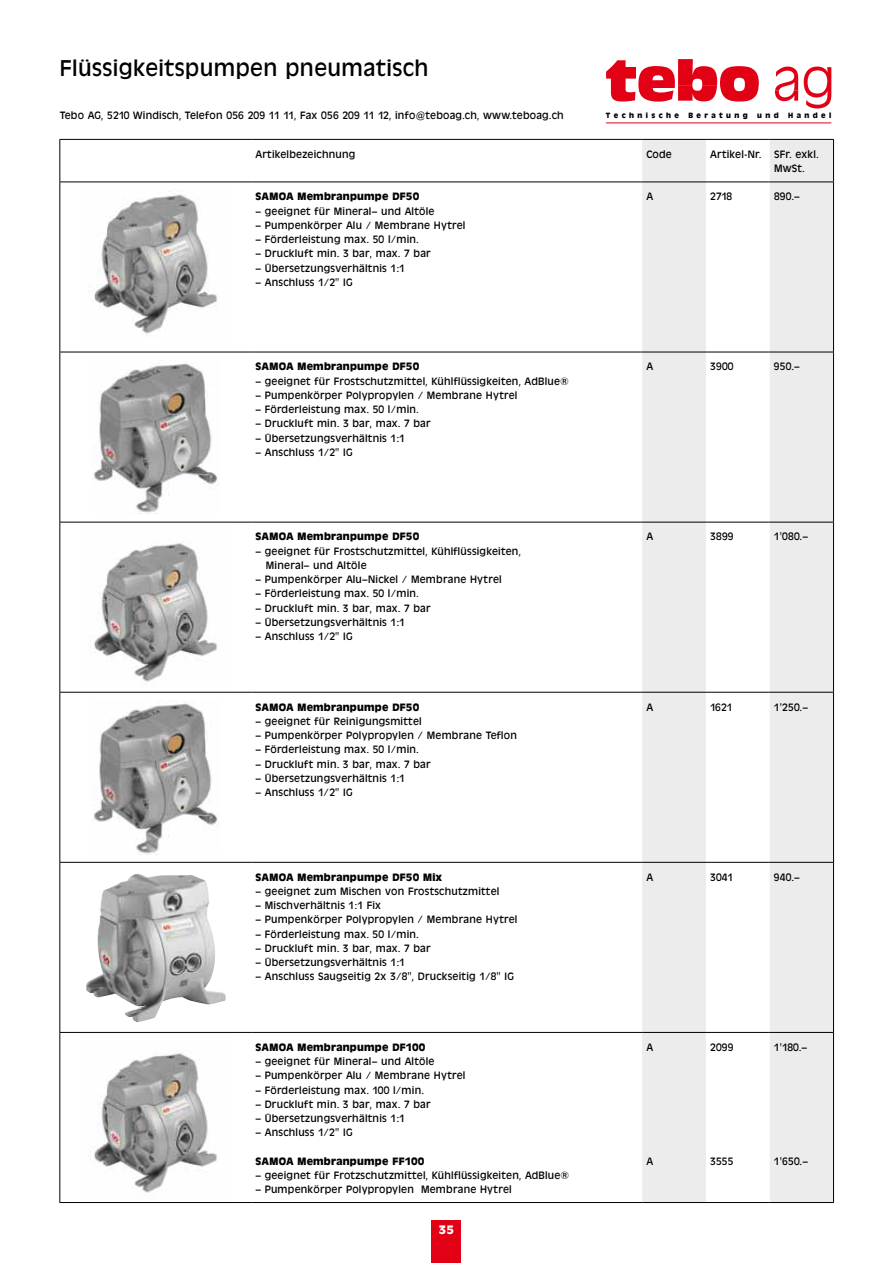
<style>
.page{position:relative;width:893px;height:1263px;background:#fff}
.page>*{position:absolute;margin:0;border:0;box-sizing:border-box;transform-origin:0 0}
.t1{font:22.5px "Antique Olive BQ";letter-spacing:.02em;color:#000}
.t2{font:700 12px "Antique Olive BQ";color:#fff}
.t3{font:10.5px/14.2px "Antique Olive BQ";letter-spacing:.02em;color:#000}
.t4{font:700 10.5px "Antique Olive BQ";letter-spacing:.02em;color:#000}
.t5{font:700 7.5px "Antique Olive BQ";letter-spacing:.455em;color:#000}
</style>
<div class="page">
<div style="left:432px;top:1220px;width:29px;height:43px;background:#e20015"></div>
<svg style="left:804px;top:67px;width:28px;height:42px"></svg>
<svg style="left:775px;top:67px;width:23px;height:34px"></svg>
<svg style="left:606px;top:59px;width:153px;height:43px"></svg>
<hr style="left:606px;top:123px;width:225px;height:1px;background:#e20015">
<img style="left:94px;top:193px;width:123px;height:141px">
<img style="left:94px;top:1053px;width:123px;height:140px">
<img style="left:86px;top:874px;width:140px;height:148px">
<img style="left:92px;top:703px;width:126px;height:151px">
<img style="left:94px;top:543px;width:123px;height:139px">
<img style="left:94px;top:363px;width:125px;height:151px">
<svg style="left:642px;top:140px;width:191px;height:1062px;fill:#ececed"></svg>
<hr style="left:60px;top:140px;width:1px;height:42px;background:#000">
<hr style="left:60px;top:182px;width:191px;height:1px;background:#000">
<hr style="left:60px;top:182px;width:1px;height:170px;background:#000">
<hr style="left:251px;top:182px;width:391px;height:1px;background:#000">
<hr style="left:642px;top:182px;width:64px;height:1px;background:#000">
<hr style="left:706px;top:182px;width:64px;height:1px;background:#000">
<hr style="left:60px;top:352px;width:1px;height:170px;background:#000">
<hr style="left:60px;top:522px;width:191px;height:1px;background:#000">
<hr style="left:60px;top:522px;width:1px;height:170px;background:#000">
<hr style="left:251px;top:522px;width:391px;height:1px;background:#000">
<hr style="left:642px;top:522px;width:64px;height:1px;background:#000">
<hr style="left:706px;top:522px;width:64px;height:1px;background:#000">
<hr style="left:60px;top:692px;width:1px;height:170px;background:#000">
<hr style="left:60px;top:863px;width:1px;height:169px;background:#000">
<hr style="left:60px;top:1033px;width:1px;height:169px;background:#000">
<hr style="left:833px;top:140px;width:1px;height:42px;background:#000">
<hr style="left:770px;top:182px;width:64px;height:1px;background:#000">
<hr style="left:833px;top:182px;width:1px;height:170px;background:#000">
<hr style="left:833px;top:352px;width:1px;height:170px;background:#000">
<hr style="left:770px;top:522px;width:64px;height:1px;background:#000">
<hr style="left:833px;top:522px;width:1px;height:170px;background:#000">
<hr style="left:833px;top:692px;width:1px;height:170px;background:#000">
<hr style="left:833px;top:863px;width:1px;height:169px;background:#000">
<hr style="left:833px;top:1033px;width:1px;height:169px;background:#000">
<hr style="left:60px;top:862px;width:191px;height:1px;background:#000">
<hr style="left:251px;top:862px;width:391px;height:1px;background:#000">
<hr style="left:642px;top:862px;width:64px;height:1px;background:#000">
<hr style="left:706px;top:862px;width:64px;height:1px;background:#000">
<hr style="left:60px;top:1032px;width:191px;height:1px;background:#000">
<hr style="left:251px;top:1032px;width:391px;height:1px;background:#000">
<hr style="left:642px;top:1032px;width:64px;height:1px;background:#000">
<hr style="left:706px;top:1032px;width:64px;height:1px;background:#000">
<hr style="left:60px;top:1202px;width:191px;height:1px;background:#000">
<hr style="left:251px;top:1202px;width:391px;height:1px;background:#000">
<hr style="left:642px;top:1202px;width:64px;height:1px;background:#000">
<hr style="left:706px;top:1202px;width:64px;height:1px;background:#000">
<hr style="left:770px;top:862px;width:64px;height:1px;background:#000">
<hr style="left:770px;top:1032px;width:64px;height:1px;background:#000">
<hr style="left:770px;top:1202px;width:64px;height:1px;background:#000">
<hr style="left:60px;top:352px;width:191px;height:1px;background:#000">
<hr style="left:251px;top:352px;width:391px;height:1px;background:#000">
<hr style="left:642px;top:352px;width:64px;height:1px;background:#000">
<hr style="left:706px;top:352px;width:64px;height:1px;background:#000">
<hr style="left:770px;top:352px;width:64px;height:1px;background:#000">
<hr style="left:60px;top:692px;width:191px;height:1px;background:#000">
<hr style="left:251px;top:692px;width:391px;height:1px;background:#000">
<hr style="left:642px;top:692px;width:64px;height:1px;background:#000">
<hr style="left:706px;top:692px;width:64px;height:1px;background:#000">
<hr style="left:770px;top:692px;width:64px;height:1px;background:#000">
<hr style="left:60px;top:139px;width:191px;height:1px;background:#000">
<hr style="left:251px;top:139px;width:391px;height:1px;background:#000">
<hr style="left:642px;top:139px;width:64px;height:1px;background:#000">
<hr style="left:706px;top:139px;width:64px;height:1px;background:#000">
<hr style="left:770px;top:139px;width:64px;height:1px;background:#000">
<h1 class="t1" style="left:60px;top:57px;width:370px">Flüssigkeitspumpen pneumatisch</h1>
<p class="t3" style="left:60px;top:109px;width:505px">Tebo AG, 5210 Windisch, Telefon 056 209 11 11, Fax 056 209 11 12, info@teboag.ch, www.teboag.ch</p>
<p class="t3" style="left:255px;top:148px;width:102px">Artikelbezeichnung</p>
<p class="t3" style="left:646px;top:148px;width:27px">Code</p>
<p class="t3" style="left:774px;top:148px;width:46px;text-indent:-64px">Artikel-Nr. SFr. exkl.<br>MwSt.</p>
<p class="t4" style="left:255px;top:191px;width:165px">SAMOA Membranpumpe DF50</p>
<p class="t3" style="left:255px;top:204px;width:181px">– geeignet für Mineral– und Altöle</p>
<p class="t3" style="left:255px;top:219px;width:212px">– Pumpenkörper Alu / Membrane Hytrel</p>
<p class="t3" style="left:255px;top:233px;width:165px">– Förderleistung max. 50 l/min.</p>
<p class="t3" style="left:255px;top:247px;width:177px">– Druckluft min. 3 bar, max. 7 bar</p>
<p class="t3" style="left:255px;top:261px;width:151px">– Übersetzungsverhältnis 1:1</p>
<p class="t3" style="left:255px;top:276px;width:99px">– Anschluss 1/2" IG</p>
<p class="t5" style="left:606px;top:112px;width:227px">Technische Beratung und Handel</p>
<p class="t3" style="left:646px;top:190px;width:8px">A</p>
<p class="t3" style="left:710px;top:190px;width:24px">2718</p>
<p class="t3" style="left:774px;top:190px;width:27px">890.–</p>
<p class="t4" style="left:255px;top:361px;width:165px">SAMOA Membranpumpe DF50</p>
<p class="t3" style="left:255px;top:374px;width:315px">– geeignet für Frostschutzmittel, Kühlflüssigkeiten, AdBlue®</p>
<p class="t3" style="left:255px;top:389px;width:264px">– Pumpenkörper Polypropylen / Membrane Hytrel</p>
<p class="t3" style="left:255px;top:403px;width:165px">– Förderleistung max. 50 l/min.</p>
<p class="t3" style="left:255px;top:417px;width:177px">– Druckluft min. 3 bar, max. 7 bar</p>
<p class="t3" style="left:255px;top:431px;width:151px">– Übersetzungsverhältnis 1:1</p>
<p class="t3" style="left:255px;top:446px;width:99px">– Anschluss 1/2" IG</p>
<p class="t4" style="left:255px;top:531px;width:165px">SAMOA Membranpumpe DF50</p>
<p class="t3" style="left:266px;top:544px;width:256px;text-indent:-10px">– geeignet für Frostschutzmittel, Kühlflüssigkeiten,<br>Mineral– und Altöle</p>
<p class="t3" style="left:255px;top:573px;width:248px">– Pumpenkörper Alu–Nickel / Membrane Hytrel</p>
<p class="t3" style="left:255px;top:587px;width:165px">– Förderleistung max. 50 l/min.</p>
<p class="t3" style="left:255px;top:601px;width:177px">– Druckluft min. 3 bar, max. 7 bar</p>
<p class="t3" style="left:255px;top:616px;width:151px">– Übersetzungsverhältnis 1:1</p>
<p class="t3" style="left:255px;top:630px;width:99px">– Anschluss 1/2" IG</p>
<p class="t4" style="left:255px;top:701px;width:165px">SAMOA Membranpumpe DF50</p>
<p class="t3" style="left:255px;top:715px;width:168px">– geeignet für Reinigungsmittel</p>
<p class="t3" style="left:255px;top:729px;width:263px">– Pumpenkörper Polypropylen / Membrane Teflon</p>
<p class="t3" style="left:255px;top:743px;width:165px">– Förderleistung max. 50 l/min.</p>
<p class="t3" style="left:255px;top:757px;width:177px">– Druckluft min. 3 bar, max. 7 bar</p>
<p class="t3" style="left:255px;top:772px;width:151px">– Übersetzungsverhältnis 1:1</p>
<p class="t3" style="left:255px;top:786px;width:99px">– Anschluss 1/2" IG</p>
<p class="t4" style="left:255px;top:871px;width:188px">SAMOA Membranpumpe DF50 Mix</p>
<p class="t3" style="left:255px;top:885px;width:246px">– geeignet zum Mischen von Frostschutzmittel</p>
<p class="t3" style="left:255px;top:899px;width:127px">– Mischverhältnis 1:1 Fix</p>
<p class="t3" style="left:255px;top:913px;width:264px">– Pumpenkörper Polypropylen / Membrane Hytrel</p>
<p class="t3" style="left:255px;top:927px;width:165px">– Förderleistung max. 50 l/min.</p>
<p class="t3" style="left:255px;top:942px;width:177px">– Druckluft min. 3 bar, max. 7 bar</p>
<p class="t3" style="left:255px;top:956px;width:151px">– Übersetzungsverhältnis 1:1</p>
<p class="t3" style="left:255px;top:970px;width:260px">– Anschluss Saugseitig 2x 3/8", Druckseitig 1/8" IG</p>
<p class="t4" style="left:255px;top:1042px;width:172px">SAMOA Membranpumpe DF100</p>
<p class="t3" style="left:255px;top:1055px;width:181px">– geeignet für Mineral– und Altöle</p>
<p class="t3" style="left:255px;top:1069px;width:212px">– Pumpenkörper Alu / Membrane Hytrel</p>
<p class="t3" style="left:255px;top:1083px;width:170px">– Förderleistung max. 100 l/min.</p>
<p class="t3" style="left:255px;top:1097px;width:177px">– Druckluft min. 3 bar, max. 7 bar</p>
<p class="t3" style="left:255px;top:1112px;width:151px">– Übersetzungsverhältnis 1:1</p>
<p class="t3" style="left:255px;top:1126px;width:99px">– Anschluss 1/2" IG</p>
<p class="t4" style="left:255px;top:1156px;width:170px">SAMOA Membranpumpe FF100</p>
<p class="t3" style="left:255px;top:1169px;width:315px">– geeignet für Frotzschutzmittel, Kühlflüssigkeiten, AdBlue®</p>
<p class="t3" style="left:255px;top:1183px;width:258px">– Pumpenkörper Polypropylen Membrane Hytrel</p>
<p class="t2" style="left:439px;top:1223px;width:16px">35</p>
<p class="t3" style="left:646px;top:360px;width:8px">A</p>
<p class="t3" style="left:710px;top:360px;width:25px">3900</p>
<p class="t3" style="left:774px;top:360px;width:27px">950.–</p>
<p class="t3" style="left:646px;top:530px;width:8px">A</p>
<p class="t3" style="left:710px;top:530px;width:25px">3899</p>
<p class="t3" style="left:774px;top:530px;width:36px">1'080.–</p>
<p class="t3" style="left:646px;top:700px;width:8px">A</p>
<p class="t3" style="left:710px;top:700px;width:24px">1621</p>
<p class="t3" style="left:774px;top:700px;width:36px">1'250.–</p>
<p class="t3" style="left:646px;top:870px;width:8px">A</p>
<p class="t3" style="left:710px;top:870px;width:25px">3041</p>
<p class="t3" style="left:774px;top:870px;width:27px">940.–</p>
<p class="t3" style="left:646px;top:1040px;width:8px">A</p>
<p class="t3" style="left:646px;top:1154px;width:8px">A</p>
<p class="t3" style="left:710px;top:1040px;width:25px">2099</p>
<p class="t3" style="left:774px;top:1040px;width:35px">1'180.–</p>
<p class="t3" style="left:710px;top:1154px;width:25px">3555</p>
<p class="t3" style="left:774px;top:1154px;width:36px">1'650.–</p>
</div>
